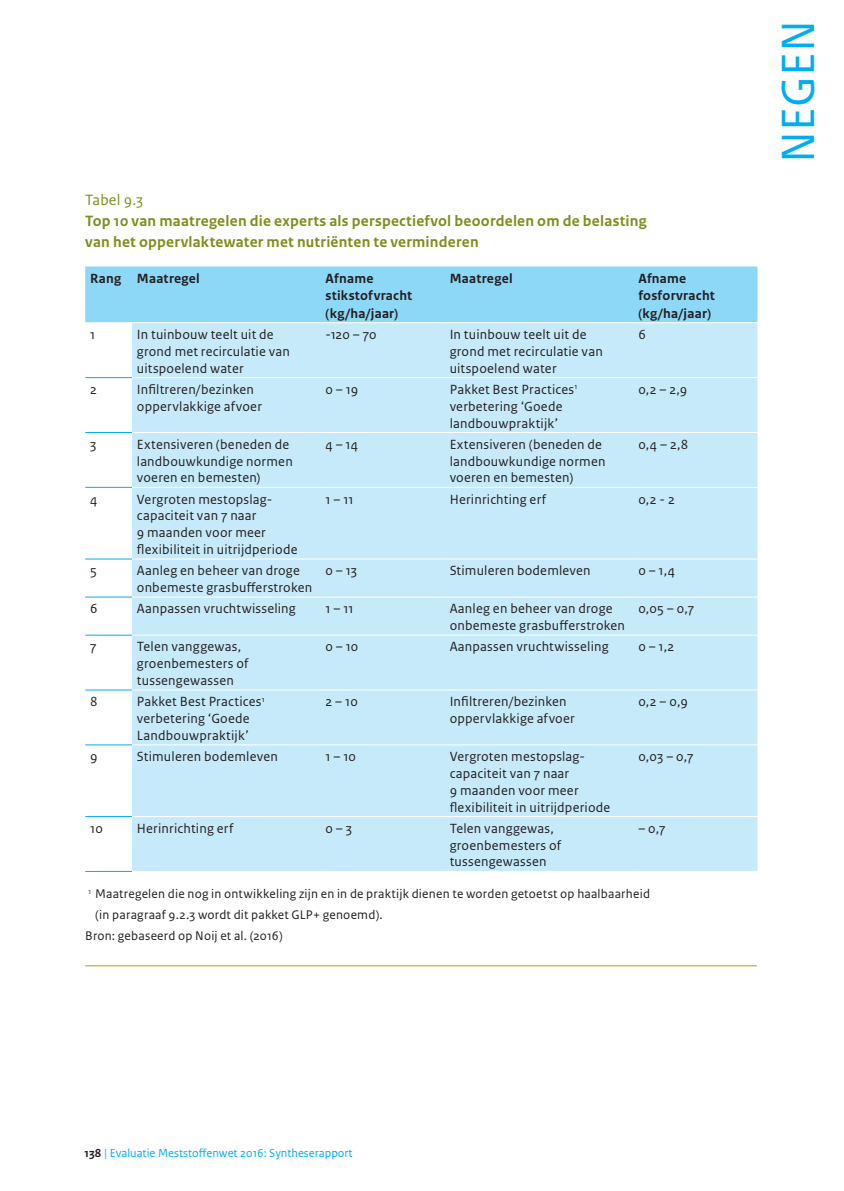
<style>
.page{position:relative;width:844px;height:1191px;background:#fff}
.page>*{position:absolute;margin:0;border:0;box-sizing:border-box;transform-origin:0 0}
.t1{font:49px "Rijksoverheid Sans Text";color:#00aeef}
.Caption_T{font:700 15.75px/21px "Rijksoverheid Sans Text";letter-spacing:.015em;color:#808d1d}
.Label_T{font:15.75px "Rijksoverheid Sans Text";letter-spacing:.01em;color:#808d1d}
.P_T{font:14px/16.8px "Rijksoverheid Sans Text";letter-spacing:.015em;color:#231f20}
.H1_C_T{font:700 14px/17.5px "Rijksoverheid Sans Text";letter-spacing:.02em;color:#231f20}
.H1_R_T{font:14px "Rijksoverheid Sans Text";color:#231f20}
.Source_T{font:13.12px/21px "Rijksoverheid Sans Text";letter-spacing:.015em;color:#231f20}
.t2{font:12.25px "Rijksoverheid Sans Text";color:#00aeef}
.s1{font-weight:700;color:#231f20}
</style>
<div class="page">
<div style="left:85px;top:266px;width:672px;height:56px;background:#8dd7f7"></div>
<div style="left:132px;top:323px;width:625px;height:548px;background:#c6eafa"></div>
<hr style="left:85px;top:377px;width:47px;height:1px;background:#00aeef">
<hr style="left:85px;top:432px;width:47px;height:1px;background:#00aeef">
<hr style="left:85px;top:487px;width:47px;height:1px;background:#00aeef">
<hr style="left:85px;top:558px;width:47px;height:1px;background:#00aeef">
<hr style="left:85px;top:596px;width:47px;height:1px;background:#00aeef">
<hr style="left:85px;top:634px;width:47px;height:1px;background:#00aeef">
<hr style="left:85px;top:689px;width:47px;height:1px;background:#00aeef">
<hr style="left:85px;top:744px;width:47px;height:1px;background:#00aeef">
<hr style="left:85px;top:816px;width:47px;height:1px;background:#00aeef">
<hr style="left:132px;top:377px;width:188px;height:1px;background:#fff">
<hr style="left:320px;top:377px;width:124px;height:1px;background:#fff">
<hr style="left:444px;top:377px;width:189px;height:1px;background:#fff">
<hr style="left:633px;top:377px;width:124px;height:1px;background:#fff">
<hr style="left:132px;top:432px;width:188px;height:1px;background:#fff">
<hr style="left:320px;top:432px;width:124px;height:1px;background:#fff">
<hr style="left:444px;top:432px;width:189px;height:1px;background:#fff">
<hr style="left:633px;top:432px;width:124px;height:1px;background:#fff">
<hr style="left:132px;top:487px;width:188px;height:1px;background:#fff">
<hr style="left:320px;top:487px;width:124px;height:1px;background:#fff">
<hr style="left:444px;top:487px;width:189px;height:1px;background:#fff">
<hr style="left:633px;top:487px;width:124px;height:1px;background:#fff">
<hr style="left:132px;top:558px;width:188px;height:1px;background:#fff">
<hr style="left:320px;top:558px;width:124px;height:1px;background:#fff">
<hr style="left:444px;top:558px;width:189px;height:1px;background:#fff">
<hr style="left:633px;top:558px;width:124px;height:1px;background:#fff">
<hr style="left:132px;top:596px;width:188px;height:1px;background:#fff">
<hr style="left:320px;top:596px;width:124px;height:1px;background:#fff">
<hr style="left:444px;top:596px;width:189px;height:1px;background:#fff">
<hr style="left:633px;top:596px;width:124px;height:1px;background:#fff">
<hr style="left:132px;top:634px;width:188px;height:1px;background:#fff">
<hr style="left:320px;top:634px;width:124px;height:1px;background:#fff">
<hr style="left:444px;top:634px;width:189px;height:1px;background:#fff">
<hr style="left:633px;top:634px;width:124px;height:1px;background:#fff">
<hr style="left:132px;top:689px;width:188px;height:1px;background:#fff">
<hr style="left:320px;top:689px;width:124px;height:1px;background:#fff">
<hr style="left:444px;top:689px;width:189px;height:1px;background:#fff">
<hr style="left:633px;top:689px;width:124px;height:1px;background:#fff">
<hr style="left:132px;top:744px;width:188px;height:1px;background:#fff">
<hr style="left:320px;top:744px;width:124px;height:1px;background:#fff">
<hr style="left:444px;top:744px;width:189px;height:1px;background:#fff">
<hr style="left:633px;top:744px;width:124px;height:1px;background:#fff">
<hr style="left:132px;top:816px;width:188px;height:1px;background:#fff">
<hr style="left:320px;top:816px;width:124px;height:1px;background:#fff">
<hr style="left:444px;top:816px;width:189px;height:1px;background:#fff">
<hr style="left:633px;top:816px;width:124px;height:1px;background:#fff">
<hr style="left:85px;top:871px;width:47px;height:1px;background:#00aeef">
<hr style="left:85px;top:965px;width:671px;height:1px;background:#a8a513">
<p class="Label_T" style="left:85px;top:190px;width:59px">Tabel 9.3</p>
<p class="Caption_T" style="left:85px;top:210px;width:563px">Top 10 van maatregelen die experts als perspectiefvol beoordelen om de belasting van het oppervlaktewater met nutriënten te verminderen</p>
<p class="H1_C_T" style="left:90px;top:270px;width:32px">Rang</p>
<p class="H1_C_T" style="left:137px;top:270px;width:64px">Maatregel</p>
<p class="H1_C_T" style="left:325px;top:270px;width:88px">Afname stikstofvracht</p>
<p class="H1_C_T" style="left:325px;top:305px;width:74px">(kg/ha/jaar)</p>
<p class="H1_C_T" style="left:449px;top:270px;width:64px">Maatregel</p>
<p class="H1_C_T" style="left:638px;top:270px;width:78px">Afname fosforvracht</p>
<p class="H1_C_T" style="left:638px;top:305px;width:74px">(kg/ha/jaar)</p>
<p class="H1_R_T" style="left:90px;top:326px;width:7px">1</p>
<p class="P_T" style="left:137px;top:326px;width:154px">In tuinbouw teelt uit de grond met recirculatie van uitspoelend water</p>
<p class="P_T" style="left:325px;top:326px;width:53px">-120 – 70</p>
<p class="P_T" style="left:449px;top:326px;width:154px">In tuinbouw teelt uit de grond met recirculatie van uitspoelend water</p>
<p class="P_T" style="left:638px;top:326px;width:9px">6</p>
<p class="H1_R_T" style="left:90px;top:381px;width:8px">2</p>
<p class="P_T" style="left:137px;top:381px;width:126px">Infiltreren/bezinken oppervlakkige afvoer</p>
<p class="P_T" style="left:325px;top:381px;width:34px">0 – 19</p>
<p class="P_T" style="left:449px;top:381px;width:129px">Pakket Best Practices<sup>1 </sup>verbetering ‘Goede landbouwpraktijk’</p>
<p class="P_T" style="left:638px;top:381px;width:50px">0,2 – 2,9</p>
<p class="H1_R_T" style="left:90px;top:436px;width:8px">3</p>
<p class="P_T" style="left:137px;top:436px;width:157px">Extensiveren (beneden de landbouwkundige normen voeren en bemesten)</p>
<p class="P_T" style="left:325px;top:436px;width:34px">4 – 14</p>
<p class="P_T" style="left:449px;top:436px;width:157px">Extensiveren (beneden de landbouwkundige normen voeren en bemesten)</p>
<p class="P_T" style="left:638px;top:436px;width:51px">0,4 – 2,8</p>
<p class="H1_R_T" style="left:90px;top:491px;width:9px">4</p>
<p class="P_T" style="left:137px;top:491px;width:162px">Vergroten mestopslag&shy;capaciteit van 7 naar<br>9 maanden voor meer flexibiliteit in uitrijdperiode</p>
<p class="P_T" style="left:325px;top:491px;width:29px">1 – 11</p>
<p class="P_T" style="left:449px;top:491px;width:98px">Herinrichting erf</p>
<p class="P_T" style="left:638px;top:491px;width:38px">0,2 - 2</p>
<p class="H1_R_T" style="left:90px;top:563px;width:8px">5</p>
<p class="P_T" style="left:137px;top:562px;width:177px">Aanleg en beheer van droge onbemeste grasbufferstroken</p>
<p class="P_T" style="left:325px;top:562px;width:33px">0 – 13</p>
<p class="P_T" style="left:449px;top:562px;width:142px">Stimuleren bodemleven</p>
<p class="P_T" style="left:638px;top:562px;width:38px">0 – 1,4</p>
<p class="H1_R_T" style="left:90px;top:601px;width:9px">6</p>
<p class="P_T" style="left:137px;top:600px;width:160px">Aanpassen vruchtwisseling</p>
<p class="P_T" style="left:325px;top:600px;width:29px">1 – 11</p>
<p class="P_T" style="left:449px;top:600px;width:177px">Aanleg en beheer van droge onbemeste grasbufferstroken</p>
<p class="P_T" style="left:638px;top:600px;width:57px">0,05 – 0,7</p>
<p class="H1_R_T" style="left:90px;top:639px;width:8px">7</p>
<p class="P_T" style="left:137px;top:638px;width:113px">Telen vanggewas, groenbemesters of tussengewassen</p>
<p class="P_T" style="left:325px;top:638px;width:34px">0 – 10</p>
<p class="P_T" style="left:449px;top:638px;width:160px">Aanpassen vruchtwisseling</p>
<p class="P_T" style="left:638px;top:638px;width:38px">0 – 1,2</p>
<p class="H1_R_T" style="left:90px;top:693px;width:9px">8</p>
<p class="P_T" style="left:137px;top:693px;width:129px">Pakket Best Practices<sup>1 </sup>verbetering ‘Goede<br>Landbouwpraktijk’</p>
<p class="P_T" style="left:325px;top:693px;width:34px">2 – 10</p>
<p class="P_T" style="left:449px;top:693px;width:126px">Infiltreren/bezinken oppervlakkige afvoer</p>
<p class="P_T" style="left:638px;top:693px;width:51px">0,2 – 0,9</p>
<p class="H1_R_T" style="left:90px;top:748px;width:9px">9</p>
<p class="P_T" style="left:137px;top:748px;width:142px">Stimuleren bodemleven</p>
<p class="P_T" style="left:325px;top:748px;width:32px">1 – 10</p>
<p class="P_T" style="left:449px;top:748px;width:162px">Vergroten mestopslag&shy;capaciteit van 7 naar<br>9 maanden voor meer flexibiliteit in uitrijdperiode</p>
<p class="P_T" style="left:638px;top:748px;width:57px">0,03 – 0,7</p>
<p class="H1_R_T" style="left:90px;top:820px;width:14px">10</p>
<p class="P_T" style="left:137px;top:820px;width:98px">Herinrichting erf</p>
<p class="P_T" style="left:325px;top:820px;width:28px">0 – 3</p>
<p class="P_T" style="left:449px;top:820px;width:113px">Telen vanggewas, groenbemesters of tussengewassen</p>
<p class="P_T" style="left:638px;top:820px;width:29px">– 0,7</p>
<p class="Source_T" style="left:95px;top:883px;width:556px;text-indent:-7px"><sup>1</sup> Maatregelen die nog in ontwikkeling zijn en in de praktijk dienen te worden getoetst op haalbaarheid (in paragraaf 9.2.3 wordt dit pakket GLP+ genoemd).</p>
<p class="Source_T" style="left:85px;top:925px;width:199px">Bron: gebaseerd op Noij et al. (2016)</p>
<h1 class="t1" style="left:769px;top:163px;width:135px;rotate:-90deg">negen</h1>
<p class="t2" style="left:84px;top:1146px;width:270px"><span class="s1">138</span> | Evaluatie Meststoffenwet 2016: Syntheserapport</p>
</div>
